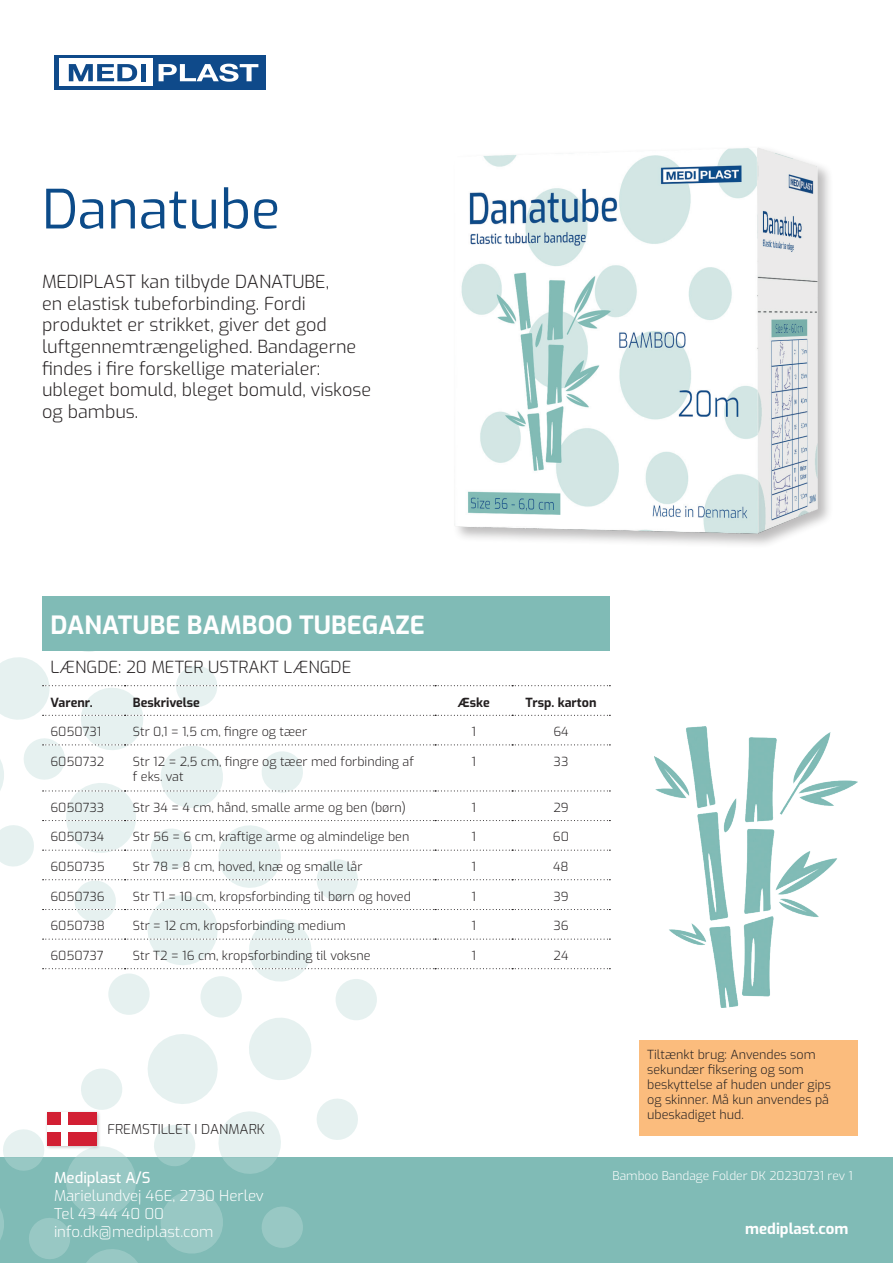
<style>
.page{position:relative;width:893px;height:1263px;background:#fff}
.page>*{position:absolute;margin:0;border:0;box-sizing:border-box;transform-origin:0 0}
.t1{font:54px "Exo";color:#0c4b89}
.t2{font:700 25.05px "Exo";color:#fff}
.t3{font:300 18px/21.6px "Exo";color:#231f20}
.t4{font:300 16.65px "Exo";color:#231f20}
.t5{font:300 15px/18px "Exo";color:#fff}
.t6{font:700 15px "Exo";color:#fff}
.t7{font:500 15px "Exo";color:#fff}
.t8{font:300 13.65px "Exo";color:#231f20}
.t9{font:300 12.6px/15px "Exo";color:#231f20}
.t10{font:700 12.6px "Exo";color:#231f20}
.t11{font:300 12px "Exo";color:#fff}
</style>
<div class="page">
<div style="left:0;top:1158px;width:893px;height:105px;background:#80bbb6"></div>
<div style="left:336px;top:979px;width:41px;height:41px;background:#e6f1f0;border-radius:50%"></div>
<div style="left:108px;top:973px;width:42px;height:42px;background:#e6f1f0;border-radius:50%"></div>
<div style="left:200px;top:976px;width:42px;height:41px;background:#e6f1f0;border-radius:50%"></div>
<svg style="left:0;top:1015px;width:360px;height:248px"></svg>
<div style="left:54px;top:55px;width:211px;height:35px;background:#0f4a8a"></div>
<div style="left:60px;top:59px;width:93px;height:27px;background:#fff"></div>
<svg style="left:69px;top:64px;width:68px;height:17px"></svg>
<hr style="left:141px;top:64px;width:4px;height:17px;background:#0f4a8a">
<svg style="left:159px;top:64px;width:99px;height:18px"></svg>
<div style="left:639px;top:1040px;width:218px;height:95px;background:#fbbc7d"></div>
<img style="left:655px;top:727px;width:202px;height:280px">
<div style="left:42px;top:596px;width:568px;height:55px;background:#80bbb6"></div>
<svg style="left:0;top:651px;width:610px;height:333px"></svg>
<div style="left:452px;top:145px;width:381px;height:404px;background:#231f20;opacity:.3"></div>
<img style="left:452px;top:145px;width:373px;height:394px">
<div style="left:45px;top:1110px;width:57px;height:40px;background:#231f20;opacity:.3"></div>
<div style="left:47px;top:1112px;width:49px;height:33px;background:#d21f33"></div>
<div style="left:61px;top:1112px;width:6px;height:33px;background:#fff"></div>
<div style="left:47px;top:1126px;width:49px;height:6px;background:#fff"></div>
<h1 class="t1" style="left:42px;top:169px;width:240px">Danatube</h1>
<h3 class="t3" style="left:42px;top:270px;width:331px">MEDIPLAST kan tilbyde DANATUBE,<br>en elastisk tubeforbinding. Fordi produktet er strikket, giver det god luftgennemtrængelighed. Bandagerne findes i fire forskellige materialer: ubleget bomuld, bleget bomuld, viskose og bambus.</h3>
<h2 class="t2" style="left:50px;top:605px;width:376px">DANATUBE BAMBOO TUBEGAZE</h2>
<h3 class="t4" style="left:50px;top:655px;width:303px">LÆNGDE: 20 METER USTRAKT LÆNGDE</h3>
<p class="t10" style="left:50px;top:692px;width:44px">Varenr.</p>
<p class="t10" style="left:133px;top:692px;width:68px">Beskrivelse</p>
<p class="t10" style="left:457px;top:692px;width:34px">Æske</p>
<p class="t10" style="left:525px;top:692px;width:73px">Trsp. karton</p>
<p class="t9" style="left:50px;top:723px;width:52px">6050731</p>
<p class="t9" style="left:133px;top:723px;width:176px">Str 0,1 = 1,5 cm, fingre og tæer</p>
<p class="t9" style="left:471px;top:723px;width:6px">1</p>
<p class="t9" style="left:553px;top:723px;width:17px">64</p>
<p class="t9" style="left:50px;top:753px;width:55px">6050732</p>
<p class="t9" style="left:133px;top:753px;width:282px">Str 12 = 2,5 cm, fingre og tæer med forbinding af f eks. vat</p>
<p class="t9" style="left:471px;top:753px;width:6px">1</p>
<p class="t9" style="left:554px;top:753px;width:16px">33</p>
<p class="t9" style="left:50px;top:799px;width:55px">6050733</p>
<p class="t9" style="left:133px;top:799px;width:275px">Str 34 = 4 cm, hånd, smalle arme og ben (børn)</p>
<p class="t9" style="left:471px;top:799px;width:6px">1</p>
<p class="t9" style="left:553px;top:799px;width:17px">29</p>
<p class="t9" style="left:50px;top:829px;width:55px">6050734</p>
<p class="t9" style="left:133px;top:829px;width:278px">Str 56 = 6 cm, kraftige arme og almindelige ben</p>
<p class="t9" style="left:471px;top:829px;width:6px">1</p>
<p class="t9" style="left:553px;top:829px;width:18px">60</p>
<p class="t9" style="left:50px;top:858px;width:56px">6050735</p>
<p class="t9" style="left:133px;top:858px;width:231px">Str 78 = 8 cm, hoved, knæ og smalle lår</p>
<p class="t9" style="left:471px;top:858px;width:6px">1</p>
<p class="t9" style="left:553px;top:858px;width:17px">48</p>
<p class="t9" style="left:50px;top:888px;width:56px">6050736</p>
<p class="t9" style="left:133px;top:888px;width:279px">Str T1 = 10 cm, kropsforbinding til børn og hoved</p>
<p class="t9" style="left:471px;top:888px;width:6px">1</p>
<p class="t9" style="left:553px;top:888px;width:17px">39</p>
<p class="t9" style="left:50px;top:918px;width:56px">6050738</p>
<p class="t9" style="left:133px;top:918px;width:214px">Str = 12 cm, kropsforbinding medium</p>
<p class="t9" style="left:471px;top:918px;width:6px">1</p>
<p class="t9" style="left:553px;top:918px;width:17px">36</p>
<p class="t9" style="left:50px;top:947px;width:55px">6050737</p>
<p class="t9" style="left:133px;top:947px;width:239px">Str T2 = 16 cm, kropsforbinding til voksne</p>
<p class="t9" style="left:471px;top:947px;width:6px">1</p>
<p class="t9" style="left:554px;top:947px;width:16px">24</p>
<p class="t8" style="left:107px;top:1119px;width:159px">FREMSTILLET I DANMARK</p>
<p class="t9" style="left:647px;top:1046px;width:185px">Tiltænkt brug: Anvendes som sekundær fiksering og som beskyttelse af huden under gips og skinner. Må kun anvendes på ubeskadiget hud.</p>
<p class="t7" style="left:54px;top:1166px;width:98px">Mediplast A/S</p>
<p class="t11" style="left:613px;top:1166px;width:242px">Bamboo Bandage Folder DK 20230731 rev 1</p>
<p class="t5" style="left:54px;top:1185px;width:211px">Marielundvej 46E, 2730 Herlev<br>Tel 43 44 40 00 info.dk@mediplast.com</p>
<p class="t6" style="left:745px;top:1217px;width:105px">mediplast.com</p>
</div>
